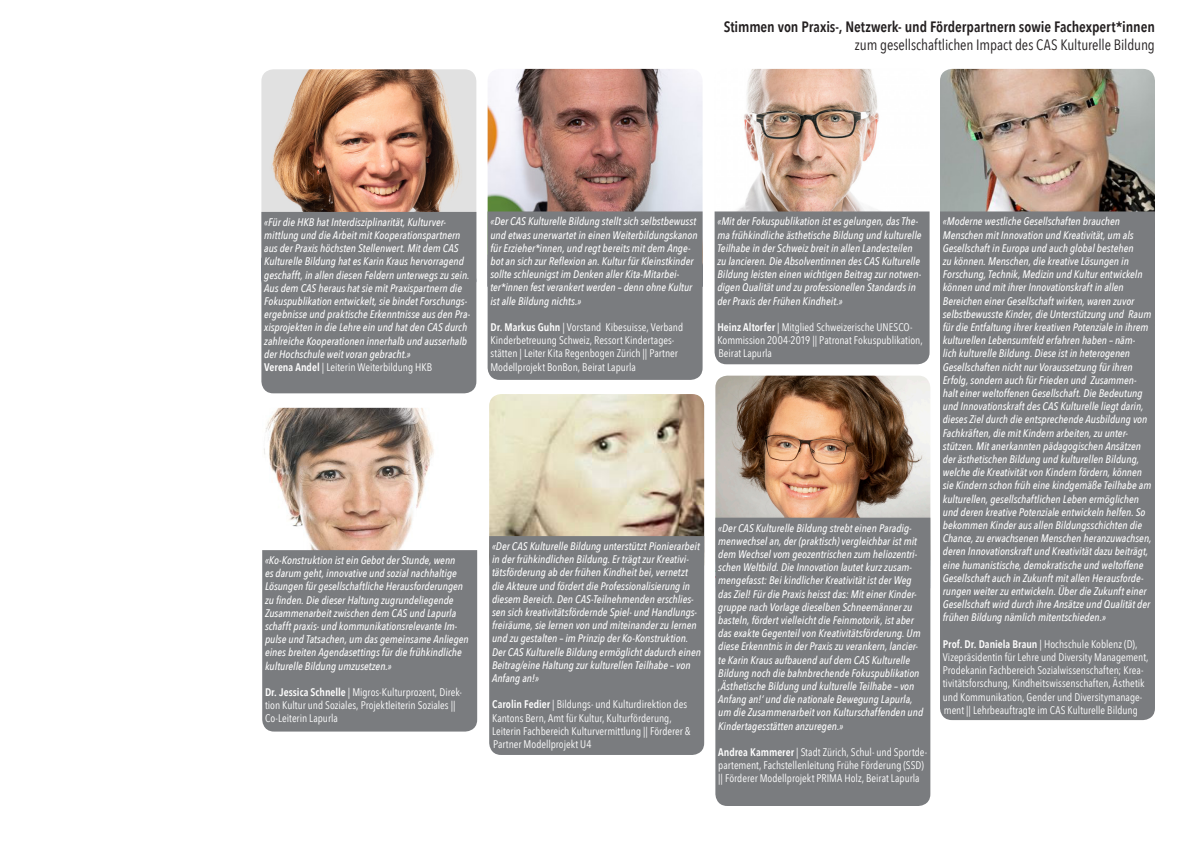
<style>
.page{position:relative;width:1191px;height:842px;background:#fff}
.page>*{position:absolute;margin:0;border:0;box-sizing:border-box;transform-origin:0 0}
.t1{font:600 15px "Avenir Next Condensed";letter-spacing:-.005em;color:#231f20}
.t2{font:15px "Avenir Next Condensed";letter-spacing:-.005em;color:#231f20}
.t3{font:italic 500 11px/13.2px "Avenir Next Condensed";color:#fff}
.t4{font:11px/13.2px "Avenir Next Condensed";color:#fff}
.s1{font-weight:600;font-style:normal}
.s2{font-weight:400;font-style:normal}
.s3{font-weight:600}
</style>
<div class="page">
<img style="left:487px;top:69px;width:215px;height:142px">
<img style="left:715px;top:376px;width:215px;height:142px">
<img style="left:264px;top:408px;width:170px;height:142px">
<img style="left:489px;top:394px;width:215px;height:142px">
<img style="left:940px;top:69px;width:215px;height:142px">
<img style="left:737px;top:69px;width:142px;height:142px">
<div style="left:487px;top:211px;width:215px;height:169px;background:#7a7c7f"></div>
<div style="left:715px;top:518px;width:215px;height:288px;background:#7a7c7f"></div>
<div style="left:262px;top:550px;width:215px;height:181px;background:#7a7c7f"></div>
<div style="left:489px;top:536px;width:215px;height:219px;background:#7a7c7f"></div>
<div style="left:940px;top:211px;width:215px;height:509px;background:#7a7c7f"></div>
<div style="left:714px;top:211px;width:215px;height:153px;background:#7a7c7f"></div>
<img style="left:261px;top:69px;width:215px;height:143px">
<div style="left:261px;top:212px;width:215px;height:181px;background:#7a7c7f"></div>
<h1 class="t1" style="left:724px;top:17px;width:432px">Stimmen von Praxis-, Netzwerk- und Förderpartnern sowie Fachexpert*innen</h1>
<h1 class="t2" style="left:855px;top:35px;width:301px">zum gesellschaftlichen Impact des CAS Kulturelle Bildung</h1>
<p class="t3" style="left:264px;top:216px;width:207px">«Für die HKB hat Interdisziplinarität, Kulturver&shy;mittlung und die Arbeit mit Kooperationspartnern aus der Praxis höchsten Stellenwert. Mit dem CAS Kulturelle Bildung hat es Karin Kraus hervorragend geschafft, in allen diesen Feldern unterwegs zu sein.<br>Aus dem CAS heraus hat sie mit Praxispartnern die Fokuspublikation entwickelt, sie bindet Forschungs&shy;ergebnisse und praktische Erkenntnisse aus den Pra&shy;xisprojekten in die Lehre ein und hat den CAS durch zahlreiche Kooperationen innerhalb und ausserhalb der Hochschule weit voran gebracht.»<br><span class="s1">Verena Andel</span> <span class="s2">| Leiterin Weiterbildung HKB</span></p>
<p class="t3" style="left:265px;top:554px;width:205px">«Ko-Konstruktion ist ein Gebot der Stunde, wenn<br>es darum geht, innovative und sozial nachhaltige Lösungen für gesellschaftliche Herausforderungen zu finden. Die dieser Haltung zugrundeliegende Zusammenarbeit zwischen dem CAS und Lapurla schafft praxis- und kommunikationsrelevante Im&shy;pulse und Tatsachen, um das gemeinsame Anliegen eines breiten Agendasettings für die frühkindliche kulturelle Bildung umzusetzen.»</p>
<p class="t4" style="left:265px;top:686px;width:198px"><span class="s3">Dr. Jessica Schnelle</span> | Migros-Kulturprozent, Direk&shy;tion Kultur und Soziales, Projektleiterin Soziales ||<br>Co-Leiterin Lapurla</p>
<p class="t3" style="left:490px;top:215px;width:209px">«Der CAS Kulturelle Bildung stellt sich selbstbewusst und etwas unerwartet in einen Weiterbildungskanon für Erzieher*innen, und regt bereits mit dem Ange&shy;bot an sich zur Reflexion an. Kultur für Kleinstkinder sollte schleunigst im Denken aller Kita-Mitarbei&shy;ter*innen fest verankert werden – denn ohne Kultur ist alle Bildung nichts.»</p>
<p class="t4" style="left:490px;top:321px;width:194px"><span class="s3">Dr. Markus Guhn</span> | Vorstand Kibesuisse, Verband Kinderbetreuung Schweiz, Ressort Kindertages&shy;stätten | Leiter Kita Regenbogen Zürich || Partner Modellprojekt BonBon, Beirat Lapurla</p>
<p class="t3" style="left:492px;top:540px;width:210px">«Der CAS Kulturelle Bildung unterstützt Pionierarbeit in der frühkindlichen Bildung. Er trägt zur Kreativi&shy;tätsförderung ab der frühen Kindheit bei, vernetzt die Akteure und fördert die Professionalisierung in diesem Bereich. Den CAS-Teilnehmenden erschlies&shy;sen sich kreativitätsfördernde Spiel- und Handlungs&shy;freiräume, sie lernen von und miteinander zu lernen und zu gestalten – im Prinzip der Ko-Konstruktion.<br>Der CAS Kulturelle Bildung ermöglicht dadurch einen Beitrag/eine Haltung zur kulturellen Teilhabe – von Anfang an!»</p>
<p class="t4" style="left:492px;top:698px;width:200px"><span class="s3">Carolin Fedier</span> | Bildungs- und Kulturdirektion des Kantons Bern, Amt für Kultur, Kulturförderung, Leiterin Fachbereich Kulturvermittlung || Förderer &amp; Partner Modellprojekt U4</p>
<p class="t3" style="left:717px;top:215px;width:206px">«Mit der Fokuspublikation ist es gelungen, das The&shy;ma frühkindliche ästhetische Bildung und kulturelle Teilhabe in der Schweiz breit in allen Landesteilen zu lancieren. Die Absolventinnen des CAS Kulturelle Bildung leisten einen wichtigen Beitrag zur notwen&shy;digen Qualität und zu professionellen Standards in der Praxis der Frühen Kindheit.»</p>
<p class="t4" style="left:717px;top:321px;width:207px"><span class="s3">Heinz Altorfer</span> | Mitglied Schweizerische UNESCO-<br>Kommission 2004-2019 || Patronat Fokuspublikation,<br>Beirat Lapurla</p>
<p class="t3" style="left:718px;top:521px;width:206px">«Der CAS Kulturelle Bildung strebt einen Paradig&shy;menwechsel an, der (praktisch) vergleichbar ist mit dem Wechsel vom geozentrischen zum heliozentri&shy;schen Weltbild. Die Innovation lautet kurz zusam&shy;mengefasst: Bei kindlicher Kreativität ist der Weg das Ziel! Für die Praxis heisst das: Mit einer Kinder&shy;gruppe nach Vorlage dieselben Schneemänner zu basteln, fördert vielleicht die Feinmotorik, ist aber das exakte Gegenteil von Kreativitätsförderung. Um diese Erkenntnis in der Praxis zu verankern, lancier&shy;te Karin Kraus aufbauend auf dem CAS Kulturelle Bildung noch die bahnbrechende Fokuspublikation ‚Ästhetische Bildung und kulturelle Teilhabe – von Anfang an!‘ und die nationale Bewegung Lapurla, um die Zusammenarbeit von Kulturschaffenden und Kindertagesstätten anzuregen.»</p>
<p class="t4" style="left:718px;top:746px;width:211px"><span class="s3">Andrea Kammerer</span> | Stadt Zürich, Schul- und Sportde&shy;partement, Fachstellenleitung Frühe Förderung (SSD) || Förderer Modellprojekt PRIMA Holz, Beirat Lapurla</p>
<p class="t3" style="left:942px;top:215px;width:210px">«Moderne westliche Gesellschaften brauchen Menschen mit Innovation und Kreativität, um als Gesellschaft in Europa und auch global bestehen<br>zu können. Menschen, die kreative Lösungen in Forschung, Technik, Medizin und Kultur entwickeln können und mit ihrer Innovationskraft in allen Bereichen einer Gesellschaft wirken, waren zuvor selbstbewusste Kinder, die Unterstützung und Raum für die Entfaltung ihrer kreativen Potenziale in ihrem kulturellen Lebensumfeld erfahren haben – näm&shy;lich kulturelle Bildung. Diese ist in heterogenen Gesellschaften nicht nur Voraussetzung für ihren Erfolg, sondern auch für Frieden und Zusammen&shy;halt einer weltoffenen Gesellschaft. Die Bedeutung und Innovationskraft des CAS Kulturelle liegt darin, dieses Ziel durch die entsprechende Ausbildung von Fachkräften, die mit Kindern arbeiten, zu unter&shy;stützen. Mit anerkannten pädagogischen Ansätzen der ästhetischen Bildung und kulturellen Bildung, welche die Kreativität von Kindern fördern, können sie Kindern schon früh eine kindgemäße Teilhabe am kulturellen, gesellschaftlichen Leben ermöglichen und deren kreative Potenziale entwickeln helfen. So bekommen Kinder aus allen Bildungsschichten die Chance, zu erwachsenen Menschen heranzuwachsen, deren Innovationskraft und Kreativität dazu beiträgt, eine humanistische, demokratische und weltoffene Gesellschaft auch in Zukunft mit allen Herausforde&shy;rungen weiter zu entwickeln. Über die Zukunft einer Gesellschaft wird durch ihre Ansätze und Qualität der frühen Bildung nämlich mitentschieden.»</p>
<p class="t4" style="left:942px;top:638px;width:207px"><span class="s3">Prof. Dr. Daniela Braun</span> | Hochschule Koblenz (D), Vizepräsidentin für Lehre und Diversity Management, Prodekanin Fachbereich Sozialwissenschaften; Krea&shy;tivitätsforschung, Kindheitswissenschaften, Ästhetik und Kommunikation, Gender und Diversitymanage&shy;ment || Lehrbeauftragte im CAS Kulturelle Bildung</p>
</div>
